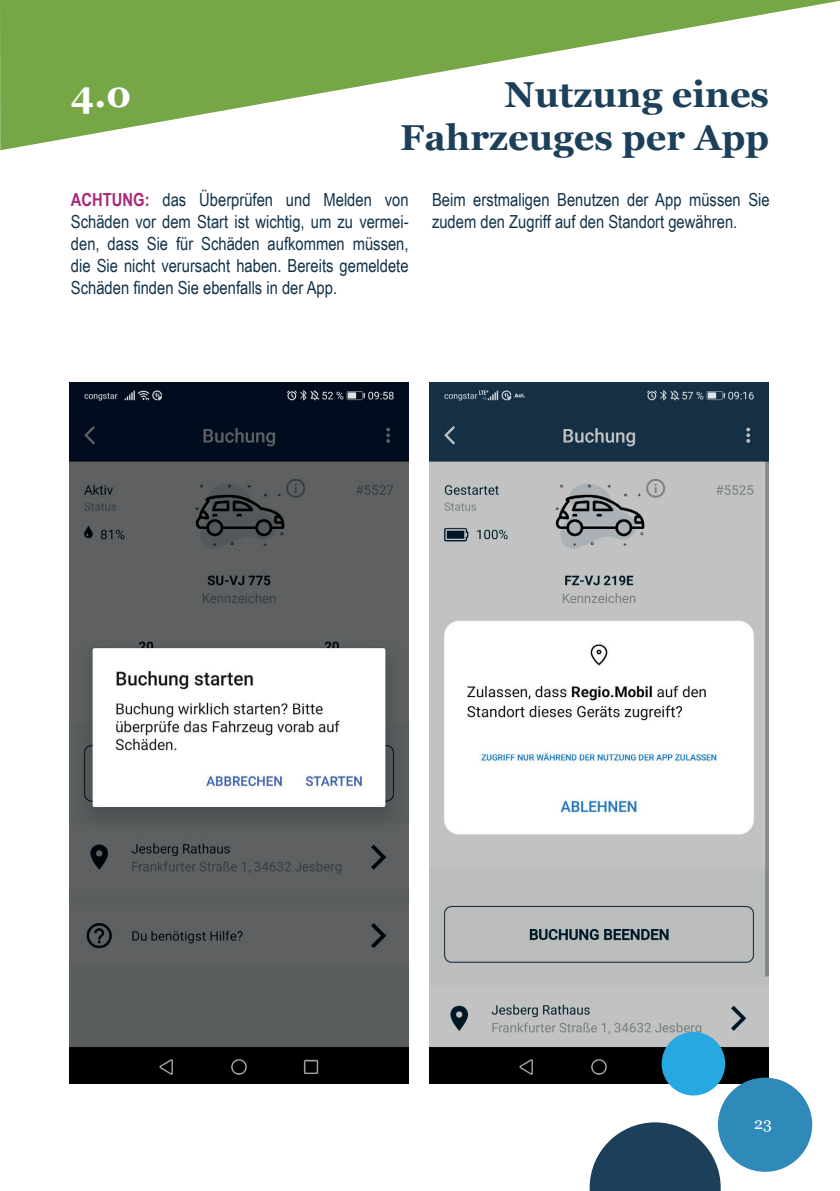
<style>
.page{position:relative;width:840px;height:1191px;background:#fff}
.page>*{position:absolute;margin:0;border:0;box-sizing:border-box;transform-origin:0 0}
.t1{font:700 36px/43.2px "Georgia";color:#1c405a;text-align:right}
.t2{font:700 36px "Georgia";color:#fff}
.t3{font:18px/22px "Arial Narrow";color:#123249;text-align:justify}
.t4{font:16px "Georgia";color:#fff}
.s1{font-weight:700;color:#a82876}
</style>
<div class="page">
<svg style="left:0;top:0;width:839px;height:150px"></svg>
<img style="left:69px;top:382px;width:339px;height:701px">
<img style="left:429px;top:382px;width:339px;height:701px">
<div style="left:717px;top:1077px;width:94px;height:94px;background:#2f8ab9;border-radius:50%"></div>
<div style="left:661px;top:1032px;width:63px;height:63px;background:#27a8e0;border-radius:50%"></div>
<svg style="left:589px;top:1122px;width:131px;height:69px"></svg>
<h1 class="t2" style="left:71px;top:67px;width:62px">4.0</h1>
<h1 class="t1" style="left:400px;top:71px;width:370px">Nutzung eines<br>Fahrzeuges per App</h1>
<p class="t3" style="left:71px;top:188px;width:339px"><span class="s1">ACHTUNG:</span> das Überprüfen und Melden von Schäden vor dem Start ist wichtig, um zu vermei&shy;den, dass Sie für Schäden aufkommen müssen, die Sie nicht verursacht haben. Bereits gemeldete Schäden finden Sie ebenfalls in der App.</p>
<p class="t3" style="left:432px;top:188px;width:339px">Beim erstmaligen Benutzen der App müssen Sie zudem den Zugriff auf den Standort gewähren.</p>
<p class="t4" style="left:753px;top:1111px;width:19px">23</p>
</div>
